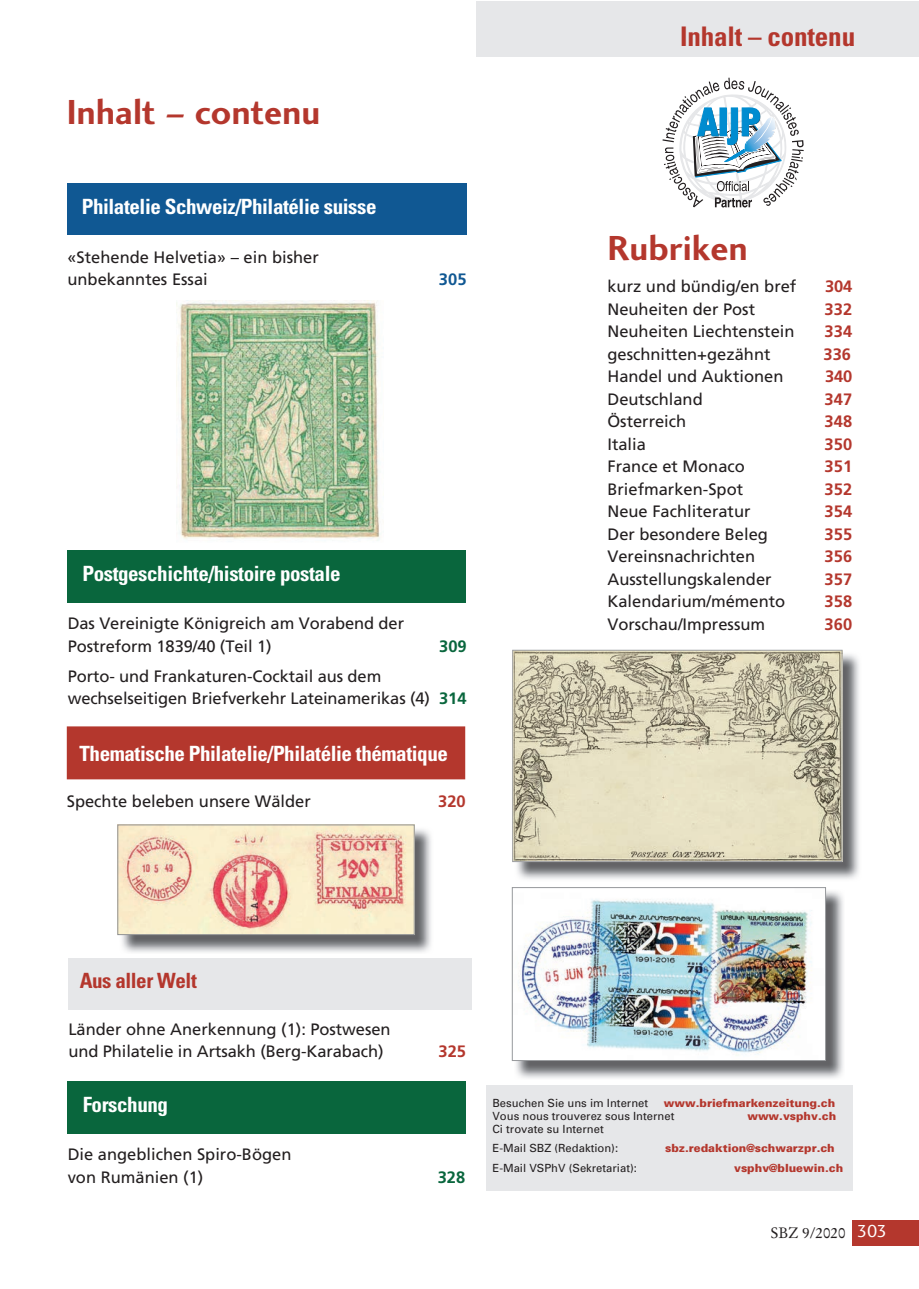
<style>
.page{position:relative;width:919px;height:1289px;background:#fff}
.page>*{position:absolute;margin:0;border:0;box-sizing:border-box;transform-origin:0 0}
.t1{font:36px "Charlotte Sans Bold Plain";color:#b4372d}
.t2{font:700 condensed 27px "Univers";letter-spacing:-.005em;color:#b4372d}
.t3{font:700 condensed 21px "Univers";letter-spacing:-.02em;color:#fff}
.t4{font:700 condensed 21px "Univers";letter-spacing:-.02em;color:#b4372d}
.t5{font:16.5px/22.5px "Frutiger";color:#231f20}
.t6{font:700 16.5px "Frutiger";color:#b4372d}
.t7{font:700 16.5px "Frutiger";color:#09663d}
.t8{font:700 16.5px "Frutiger";color:#105893}
.t9{font:15px "Stempel Garamond";color:#231f20}
.t10{font:11.25px/19.2px "Univers";color:#231f20}
.t11{font:900 11.25px "Univers";color:#b4372d}
.s1{font-weight:700;color:#09663d}
.s2{font-family:"Charlotte Sans Book Plain";font-size:18px;color:#fff}
</style>
<div class="page">
<div style="left:852px;top:1220px;width:66px;height:25px;background:#b4372d"></div>
<svg style="left:662px;top:78px;width:141px;height:130px"></svg>
<div style="left:486px;top:1085px;width:366px;height:106px;background:#e6e7e9"></div>
<div style="left:67px;top:726px;width:398px;height:53px;background:#b4372d"></div>
<div style="left:67px;top:550px;width:399px;height:53px;background:#09663d"></div>
<div style="left:67px;top:183px;width:399px;height:51px;background:#105893"></div>
<div style="left:68px;top:958px;width:404px;height:51px;background:#e6e7e9"></div>
<div style="left:476px;top:1px;width:442px;height:55px;background:#e6e7e9"></div>
<div style="left:68px;top:1080px;width:398px;height:53px;background:#09663d"></div>
<img style="left:176px;top:301px;width:204px;height:240px">
<img style="left:514px;top:652px;width:345px;height:227px">
<img style="left:514px;top:652px;width:326px;height:208px">
<div style="left:512px;top:650px;width:330px;height:212px;border:1px solid #a0a1a5"></div>
<img style="left:514px;top:889px;width:329px;height:189px">
<img style="left:514px;top:889px;width:309px;height:169px">
<div style="left:512px;top:887px;width:313px;height:173px;border:1px solid #97999c"></div>
<img style="left:119px;top:826px;width:312px;height:127px">
<img style="left:119px;top:826px;width:293px;height:107px">
<div style="left:117px;top:824px;width:297px;height:111px;border:1px solid #8f9194"></div>
<h1 class="t1" style="left:67px;top:90px;width:255px">Inhalt – contenu</h1>
<p class="t3" style="left:82px;top:194px;width:296px">Philatelie Schweiz/Philatélie suisse</p>
<p class="t5" style="left:67px;top:245px;width:253px">«Stehende Helvetia» – ein bisher unbekanntes Essai</p>
<p class="t8" style="left:439px;top:269px;width:29px">305</p>
<p class="t3" style="left:82px;top:560px;width:260px">Postgeschichte/histoire postale</p>
<p class="t5" style="left:68px;top:612px;width:338px">Das Vereinigte Königreich am Vorabend der<br>Postreform 1839/40 (Teil 1)</p>
<p class="t7" style="left:439px;top:636px;width:29px">309</p>
<p class="t5" style="left:68px;top:664px;width:400px">Porto- und Frankaturen-Cocktail aus dem wechselseitigen Briefverkehr Lateinamerikas (4) <span class="s1">314</span></p>
<p class="t3" style="left:79px;top:740px;width:370px">Thematische Philatelie/Philatélie thématique</p>
<p class="t5" style="left:67px;top:790px;width:245px">Spechte beleben unsere Wälder</p>
<p class="t6" style="left:438px;top:792px;width:29px">320</p>
<h2 class="t2" style="left:680px;top:20px;width:176px">Inhalt – contenu</h2>
<h1 class="t1" style="left:607px;top:227px;width:142px">Rubriken</h1>
<p class="t5" style="left:607px;top:275px;width:190px">kurz und bündig/en bref</p>
<p class="t6" style="left:825px;top:277px;width:29px">304</p>
<p class="t5" style="left:607px;top:297px;width:149px">Neuheiten der Post</p>
<p class="t6" style="left:824px;top:299px;width:29px">332</p>
<p class="t5" style="left:607px;top:320px;width:189px">Neuheiten Liechtenstein</p>
<p class="t6" style="left:824px;top:322px;width:29px">334</p>
<p class="t5" style="left:607px;top:342px;width:165px">geschnitten+gezähnt</p>
<p class="t6" style="left:823px;top:344px;width:29px">336</p>
<p class="t5" style="left:607px;top:365px;width:178px">Handel und Auktionen</p>
<p class="t6" style="left:825px;top:367px;width:29px">340</p>
<p class="t5" style="left:607px;top:388px;width:97px">Deutschland</p>
<p class="t6" style="left:824px;top:389px;width:29px">347</p>
<p class="t5" style="left:607px;top:410px;width:80px">Österreich</p>
<p class="t6" style="left:824px;top:412px;width:29px">348</p>
<p class="t5" style="left:607px;top:433px;width:40px">Italia</p>
<p class="t6" style="left:824px;top:434px;width:29px">350</p>
<p class="t5" style="left:607px;top:455px;width:139px">France et Monaco</p>
<p class="t6" style="left:824px;top:457px;width:29px">351</p>
<p class="t5" style="left:607px;top:478px;width:137px">Briefmarken-Spot</p>
<p class="t6" style="left:824px;top:479px;width:29px">352</p>
<p class="t5" style="left:607px;top:500px;width:145px">Neue Fachliteratur</p>
<p class="t6" style="left:824px;top:502px;width:29px">354</p>
<p class="t5" style="left:607px;top:523px;width:162px">Der besondere Beleg</p>
<p class="t6" style="left:824px;top:524px;width:29px">355</p>
<p class="t5" style="left:607px;top:545px;width:149px">Vereinsnachrichten</p>
<p class="t6" style="left:824px;top:547px;width:29px">356</p>
<p class="t5" style="left:607px;top:568px;width:166px">Ausstellungskalender</p>
<p class="t6" style="left:824px;top:569px;width:29px">357</p>
<p class="t5" style="left:607px;top:590px;width:179px">Kalendarium/mémento</p>
<p class="t6" style="left:824px;top:592px;width:29px">358</p>
<p class="t5" style="left:607px;top:613px;width:159px">Vorschau/Impressum</p>
<p class="t6" style="left:824px;top:614px;width:29px">360</p>
<p class="t4" style="left:80px;top:967px;width:119px">Aus aller Welt</p>
<p class="t5" style="left:68px;top:1017px;width:323px">Länder ohne Anerkennung (1): Postwesen und Philatelie in Artsakh (Berg-Karabach)</p>
<p class="t3" style="left:83px;top:1091px;width:87px">Forschung</p>
<p class="t5" style="left:68px;top:1143px;width:225px">Die angeblichen Spiro-Bögen von Rumänien (1)</p>
<p class="t6" style="left:438px;top:1041px;width:29px">325</p>
<p class="t7" style="left:438px;top:1167px;width:29px">328</p>
<p class="t10" style="left:492px;top:1093px;width:157px">Besuchen Sie uns im Internet</p>
<p class="t11" style="left:663px;top:1095px;width:173px">www.briefmarkenzeitung.ch</p>
<p class="t10" style="left:492px;top:1106px;width:183px">Vous nous trouverez sous Internet</p>
<p class="t11" style="left:747px;top:1109px;width:90px">www.vsphv.ch</p>
<p class="t10" style="left:492px;top:1119px;width:127px">Ci trovate su Internet<br>E-Mail SBZ (Redaktion):</p>
<p class="t11" style="left:665px;top:1141px;width:171px">sbz.redaktion@schwarzpr.ch</p>
<p class="t10" style="left:492px;top:1157px;width:146px">E-Mail VSPhV (Sekretariat):</p>
<p class="t11" style="left:734px;top:1160px;width:110px">vsphv@bluewin.ch</p>
<p class="t9" style="left:770px;top:1223px;width:118px">SBZ 9/2020 <span class="s2">303</span></p>
</div>
